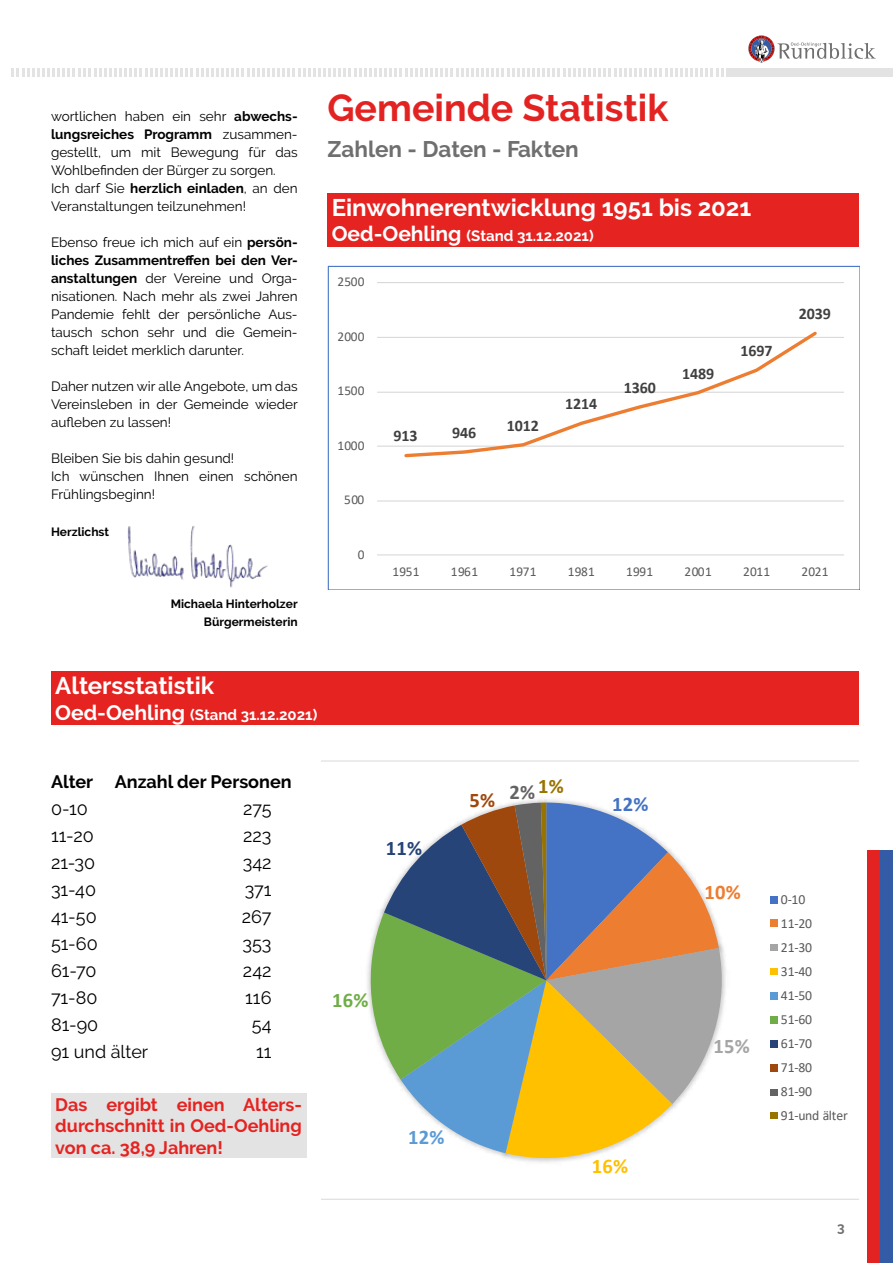
<style>
.page{position:relative;width:893px;height:1263px;background:#fff}
.page>*{position:absolute;margin:0;border:0;box-sizing:border-box;transform-origin:0 0}
.t1{font:700 37.5px "Raleway";color:#e32322}
.t2{font:700 24px "Raleway";color:#fff}
.t3{font:700 22.5px "Raleway";color:#706f6f}
.t4{font:700 20.85px "Calibri";color:#9e480e}
.t5{font:700 20.85px "Calibri";color:#4472c4}
.t6{font:700 20.85px "Calibri";color:#ed7d31}
.t7{font:700 20.85px "Calibri";color:#a5a5a5}
.t8{font:700 20.85px "Calibri";color:#ffc000}
.t9{font:700 20.85px "Calibri";color:#5b9bd5}
.t10{font:700 20.85px "Calibri";color:#70ad47}
.t11{font:700 20.85px "Calibri";color:#264478}
.t12{font:18px "Raleway";color:#000}
.t13{font:700 18px/21.6px "Raleway";color:#e52321;text-align:justify}
.t14{font:700 18px "Raleway";color:#000}
.t15{font:700 16.2px "Calibri";letter-spacing:-.005em;color:#404040}
.t16{font:700 15px "Raleway";color:#fff}
.t17{font:13.95px/24px "Calibri";letter-spacing:-.005em;color:#595959}
.t18{font:13.5px/18px "Raleway";color:#000}
.t19{font:13.5px "Calibri";letter-spacing:.025em;color:#595959}
.t20{font:700 13.5px "Raleway";color:#706f6f}
.t21{font:700 12px/18px "Raleway";color:#000;text-align:right}
.s1{font-weight:700}
.s2{font-size:21px}
</style>
<div class="page">
<div style="left:867px;top:850px;width:13px;height:413px;background:#e32322"></div>
<div style="left:880px;top:850px;width:13px;height:413px;background:#335ba6"></div>
<div style="left:726px;top:68px;width:167px;height:9px;background:#e3e3e3"></div>
<svg style="left:12px;top:68px;width:711px;height:9px"></svg>
<svg style="left:748px;top:36px;width:128px;height:27px"></svg>
<img style="left:127px;top:526px;width:141px;height:62px">
<div style="left:327px;top:193px;width:532px;height:29px;background:#e52321"></div>
<div style="left:327px;top:221px;width:532px;height:25px;background:#e52321"></div>
<div style="left:51px;top:671px;width:808px;height:29px;background:#e52321"></div>
<div style="left:51px;top:699px;width:808px;height:25px;background:#e52321"></div>
<svg style="left:321px;top:761px;width:538px;height:401px"></svg>
<div style="left:51px;top:1093px;width:255px;height:65px;background:#e3e3e3"></div>
<hr style="left:377px;top:500px;width:467px;height:1px;background:#d9d9d9">
<hr style="left:377px;top:446px;width:467px;height:1px;background:#d9d9d9">
<hr style="left:377px;top:392px;width:467px;height:1px;background:#d9d9d9">
<hr style="left:377px;top:337px;width:467px;height:1px;background:#d9d9d9">
<hr style="left:377px;top:282px;width:467px;height:1px;background:#d9d9d9">
<hr style="left:377px;top:554px;width:467px;height:1px;background:#d9d9d9">
<svg style="left:402px;top:331px;width:418px;height:127px"></svg>
<p class="t18" style="left:51px;top:108px;width:248px">wortlichen haben ein sehr <span class="s1">abwechs&shy;lungsreiches Programm</span> zusammen&shy;gestellt, um mit Bewegung für das Wohlbefinden der Bürger zu sorgen.<br>Ich darf Sie <span class="s1">herzlich einladen</span>, an den Veranstaltungen teilzunehmen!</p>
<p class="t18" style="left:51px;top:234px;width:248px;text-align:justify">Ebenso freue ich mich auf ein <span class="s1">persön&shy;liches Zusammentreffen bei den Ver&shy;anstaltungen</span> der Vereine und Orga&shy;nisationen. Nach mehr als zwei Jahren Pandemie fehlt der persönliche Aus&shy;tausch schon sehr und die Gemein&shy;schaft leidet merklich darunter.</p>
<p class="t18" style="left:51px;top:378px;width:248px;text-align:justify">Daher nutzen wir alle Angebote, um das Vereinsleben in der Gemeinde wieder aufleben zu lassen!</p>
<p class="t18" style="left:51px;top:450px;width:248px">Bleiben Sie bis dahin gesund!<br>Ich wünschen Ihnen einen schönen<br>Frühlingsbeginn!</p>
<p class="t21" style="left:51px;top:522px;width:60px">Herzlichst</p>
<p class="t21" style="left:171px;top:594px;width:128px">Michaela Hinterholzer<br>Bürgermeisterin</p>
<h1 class="t1" style="left:327px;top:87px;width:342px">Gemeinde Statistik</h1>
<h3 class="t3" style="left:327px;top:137px;width:253px">Zahlen - Daten - Fakten</h3>
<h2 class="t2" style="left:332px;top:194px;width:421px">Einwohnerentwicklung 1951 bis 2021</h2>
<p class="t16" style="left:332px;top:227px;width:264px"><span class="s2">Oed-Oehling</span> (Stand 31.12.2021)</p>
<p class="t19" style="left:337px;top:273px;width:29px">2500</p>
<p class="t19" style="left:337px;top:327px;width:29px">2000</p>
<p class="t19" style="left:337px;top:382px;width:29px">1500</p>
<p class="t19" style="left:337px;top:436px;width:29px">1000</p>
<p class="t19" style="left:344px;top:490px;width:22px">500</p>
<p class="t19" style="left:358px;top:545px;width:8px">0</p>
<p class="t15" style="left:394px;top:424px;width:26px">913</p>
<p class="t15" style="left:452px;top:421px;width:26px">946</p>
<p class="t15" style="left:507px;top:414px;width:34px">1012</p>
<p class="t15" style="left:565px;top:392px;width:34px">1214</p>
<p class="t15" style="left:624px;top:376px;width:34px">1360</p>
<p class="t15" style="left:682px;top:362px;width:34px">1489</p>
<p class="t15" style="left:740px;top:339px;width:34px">1697</p>
<p class="t15" style="left:799px;top:302px;width:34px">2039</p>
<p class="t19" style="left:393px;top:562px;width:29px">1951</p>
<p class="t19" style="left:451px;top:562px;width:29px">1961</p>
<p class="t19" style="left:509px;top:562px;width:29px">1971</p>
<p class="t19" style="left:568px;top:562px;width:29px">1981</p>
<p class="t19" style="left:626px;top:562px;width:29px">1991</p>
<p class="t19" style="left:685px;top:562px;width:29px">2001</p>
<p class="t19" style="left:743px;top:562px;width:29px">2011</p>
<p class="t19" style="left:801px;top:562px;width:29px">2021</p>
<h2 class="t2" style="left:55px;top:672px;width:161px">Altersstatistik</h2>
<p class="t16" style="left:55px;top:706px;width:264px"><span class="s2">Oed-Oehling</span> (Stand 31.12.2021)</p>
<h3 class="t14" style="left:51px;top:771px;width:242px">Alter Anzahl der Personen</h3>
<h3 class="t12" style="left:51px;top:798px;width:38px">0-10</h3>
<h3 class="t12" style="left:243px;top:798px;width:30px">275</h3>
<h3 class="t12" style="left:51px;top:825px;width:44px">11-20</h3>
<h3 class="t12" style="left:243px;top:825px;width:30px">223</h3>
<h3 class="t12" style="left:51px;top:852px;width:46px">21-30</h3>
<h3 class="t12" style="left:243px;top:852px;width:30px">342</h3>
<h3 class="t12" style="left:51px;top:879px;width:47px">31-40</h3>
<h3 class="t12" style="left:245px;top:879px;width:28px">371</h3>
<h3 class="t12" style="left:51px;top:906px;width:47px">41-50</h3>
<h3 class="t12" style="left:242px;top:906px;width:31px">267</h3>
<h3 class="t12" style="left:51px;top:933px;width:48px">51-60</h3>
<h3 class="t12" style="left:242px;top:933px;width:31px">353</h3>
<h3 class="t12" style="left:51px;top:960px;width:47px">61-70</h3>
<h3 class="t12" style="left:243px;top:960px;width:30px">242</h3>
<h3 class="t12" style="left:51px;top:987px;width:48px">71-80</h3>
<h3 class="t12" style="left:245px;top:987px;width:28px">116</h3>
<h3 class="t12" style="left:51px;top:1014px;width:49px">81-90</h3>
<h3 class="t12" style="left:252px;top:1014px;width:21px">54</h3>
<h3 class="t12" style="left:51px;top:1041px;width:99px">91 und älter</h3>
<h3 class="t12" style="left:256px;top:1041px;width:17px">11</h3>
<h3 class="t13" style="left:55px;top:1093px;width:248px">Das ergibt einen Alters&shy;durchschnitt in Oed-Oehling von ca. 38,9 Jahren!</h3>
<h3 class="t11" style="left:386px;top:833px;width:38px">11%</h3>
<h3 class="t4" style="left:469px;top:786px;width:96px">5% <sup>2%</sup> <sup>1%</sup></h3>
<h3 class="t5" style="left:612px;top:790px;width:38px">12%</h3>
<h3 class="t10" style="left:332px;top:985px;width:38px">16%</h3>
<h3 class="t9" style="left:408px;top:1123px;width:38px">12%</h3>
<h3 class="t8" style="left:592px;top:1151px;width:38px">16%</h3>
<h3 class="t6" style="left:704px;top:878px;width:38px">10%</h3>
<h3 class="t7" style="left:713px;top:1031px;width:38px">15%</h3>
<p class="t17" style="left:781px;top:887px;width:69px">0-10<br>11-20<br>21-30<br>31-40<br>41-50<br>51-60<br>61-70<br>71-80<br>81-90<br>91-und älter</p>
<p class="t20" style="left:837px;top:1220px;width:9px">3</p>
</div>
